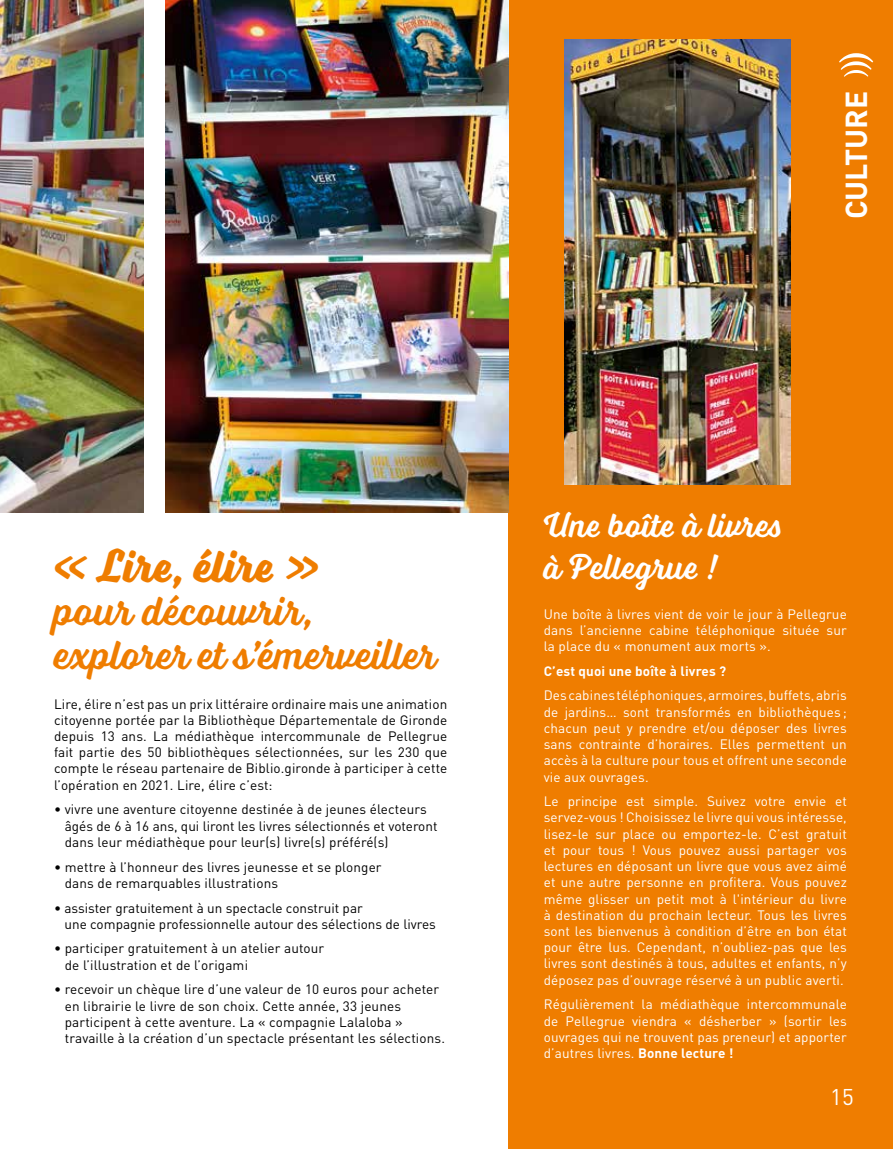
<style>
.page{position:relative;width:893px;height:1149px;background:#fff}
.page>*{position:absolute;margin:0;border:0;box-sizing:border-box;transform-origin:0 0}
.t1{font:700 48px "Voltage";color:#ef7d00}
.t2{font:43.5px/43.5px "Voltage";letter-spacing:-.005em;color:#ef7d00}
.t3{font:36px/41.4px "Voltage";color:#fff}
.t4{font:700 30px "DIN";color:#fff}
.t5{font:22.5px "DIN";color:#fff}
.t6{font:13.5px/16.2px "DIN";letter-spacing:.01em;color:#fff;text-align:justify}
.t7{font:13.5px/16.2px "DIN";letter-spacing:.01em;color:#000}
.t8{font:700 13.5px "DIN";letter-spacing:.01em;color:#fff}
.s1{font-weight:400}
.s2{font-weight:700}
</style>
<div class="page">
<div style="left:508px;top:0;width:385px;height:1148px;background:#ef7d00"></div>
<img style="left:0;top:0;width:144px;height:512px">
<img style="left:166px;top:0;width:342px;height:512px">
<img style="left:564px;top:39px;width:227px;height:445px">
<svg style="left:839px;top:53px;width:35px;height:24px"></svg>
<h3 class="t4" style="left:837px;top:219px;width:130px;rotate:-90deg">CULTURE</h3>
<h1 class="t1" style="left:54px;top:537px;width:266px"><span class="s1">«</span> Lire, élire <span class="s1">»</span></h1>
<h2 class="t2" style="left:54px;top:588px;width:384px">pour découvrir, explorer et s’émerveiller</h2>
<p class="t7" style="left:54px;top:695px;width:395px;text-align:justify">Lire, élire n’est pas un prix littéraire ordinaire mais une animation citoyenne portée par la Bibliothèque Départementale de Gironde depuis 13 ans. La médiathèque intercommunale de Pellegrue fait partie des 50 bibliothèques sélectionnées, sur les 230 que compte le réseau partenaire de Biblio.gironde à participer à cette l’opération en 2021. Lire, élire c’est:</p>
<p class="t7" style="left:65px;top:801px;width:374px;text-indent:-11px">• vivre une aventure citoyenne destinée à de jeunes électeurs âgés de 6 à 16 ans, qui liront les livres sélectionnés et voteront dans leur médiathèque pour leur(s) livre(s) préféré(s)</p>
<p class="t7" style="left:65px;top:858px;width:318px;text-indent:-11px">• mettre à l’honneur des livres jeunesse et se plonger dans de remarquables illustrations</p>
<p class="t7" style="left:65px;top:899px;width:373px;text-indent:-11px">• assister gratuitement à un spectacle construit par<br>une compagnie professionnelle autour des sélections de livres</p>
<p class="t7" style="left:65px;top:939px;width:261px;text-indent:-11px">• participer gratuitement à un atelier autour de l’illustration et de l’origami</p>
<p class="t7" style="left:65px;top:980px;width:382px;text-indent:-11px">• recevoir un chèque lire d’une valeur de 10 euros pour acheter en librairie le livre de son choix. Cette année, 33 jeunes participent à cette aventure. La « compagnie Lalaloba » travaille à la création d’un spectacle présentant les sélections.</p>
<h3 class="t3" style="left:544px;top:504px;width:241px">Une boîte à livres à Pellegrue !</h3>
<p class="t6" style="left:544px;top:605px;width:305px">Une boîte à livres vient de voir le jour à Pellegrue dans l’ancienne cabine téléphonique située sur la place du « monument aux morts ».</p>
<p class="t8" style="left:544px;top:661px;width:184px">C’est quoi une boîte à livres ?</p>
<p class="t6" style="left:544px;top:687px;width:305px">Des cabines téléphoniques, armoires, buffets, abris de jardins… sont transformés en bibliothèques ; chacun peut y prendre et/ou déposer des livres sans contrainte d’horaires. Elles permettent un accès à la culture pour tous et offrent une seconde vie aux ouvrages.</p>
<p class="t6" style="left:544px;top:792px;width:305px">Le principe est simple. Suivez votre envie et servez-vous ! Choisissez le livre qui vous intéresse, lisez-le sur place ou emportez-le. C’est gratuit et pour tous ! Vous pouvez aussi partager vos lectures en déposant un livre que vous avez aimé et une autre personne en profitera. Vous pouvez même glisser un petit mot à l'intérieur du livre à destination du prochain lecteur. Tous les livres sont les bienvenus à condition d’être en bon état pour être lus. Cependant, n’oubliez-pas que les livres sont destinés à tous, adultes et enfants, n’y déposez pas d’ouvrage réservé à un public averti.</p>
<p class="t6" style="left:544px;top:995px;width:305px">Régulièrement la médiathèque intercommunale de Pellegrue viendra « désherber » (sortir les ouvrages qui ne trouvent pas preneur) et apporter d’autres livres. <span class="s2">Bonne lecture !</span></p>
<h3 class="t5" style="left:830px;top:1081px;width:25px">15</h3>
</div>
